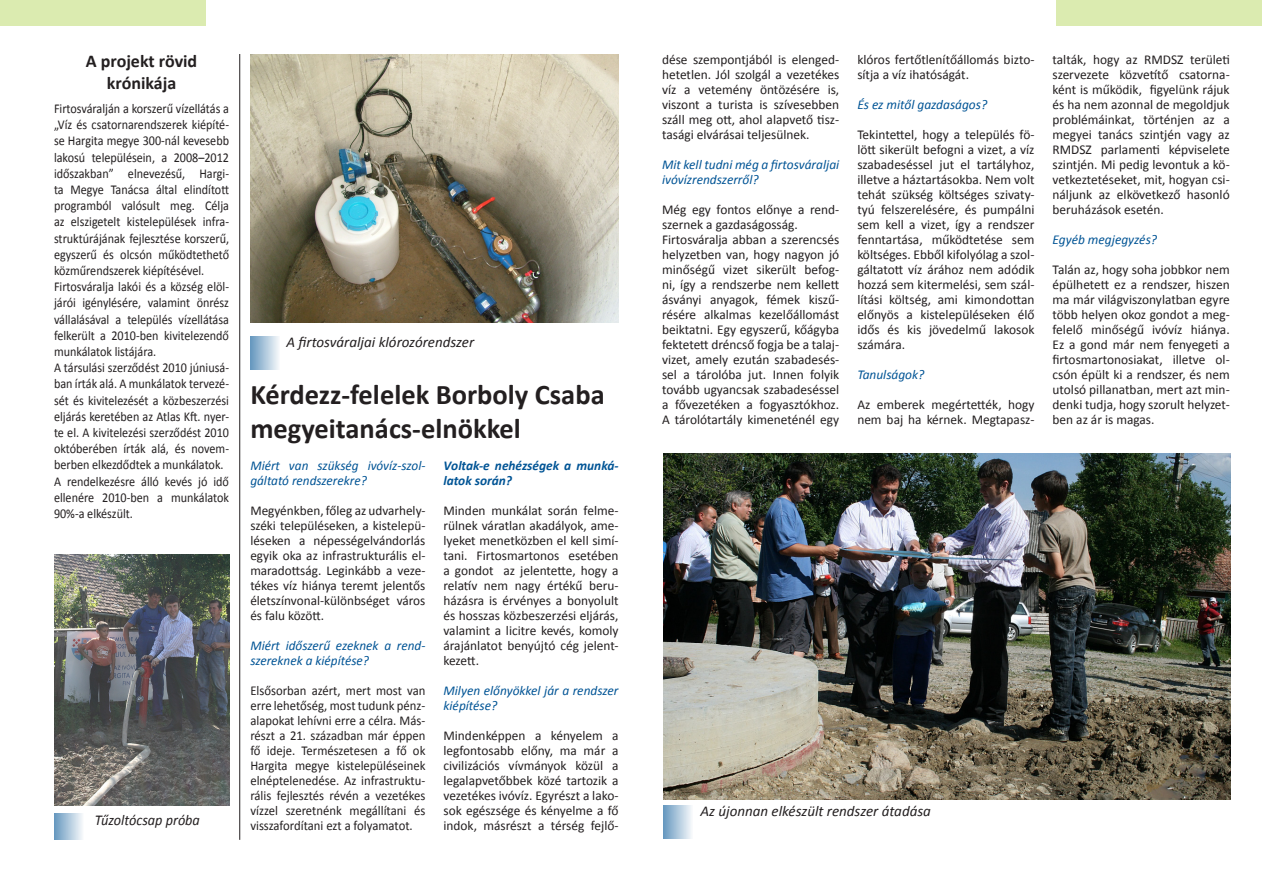
<style>
.page{position:relative;width:1263px;height:893px;background:#fff}
.page>*{position:absolute;margin:0;border:0;box-sizing:border-box;transform-origin:0 0}
.t1{font:700 28.5px "Calibri";color:#231f20}
.t2{font:700 18px "Calibri";color:#231f20}
.t3{font:italic 15px "Calibri";color:#231f20}
.t4{font:italic 15px "Calibri";color:#231f20;scale:.95 1}
.t5{font:13.5px/15px "Calibri";color:#231f20;text-align:justify}
.t6{font:13.5px/16.2px "Calibri";color:#231f20;text-align:justify;scale:.9 1}
.t7{font:13.5px/15px "Calibri";color:#231f20;text-align:justify;scale:.94 1}
.t8{font:italic 13.5px/15px "Calibri";color:#005495}
.t9{font:italic 700 13.5px/15px "Calibri";color:#005495}
</style>
<div class="page">
<div style="left:250px;top:336px;width:30px;height:34px;background:linear-gradient(to right,#6496be,#f3f7fa)"></div>
<div style="left:663px;top:805px;width:30px;height:34px;background:linear-gradient(to right,#6597bf,#f4f7fa)"></div>
<div style="left:54px;top:813px;width:30px;height:27px;background:linear-gradient(to right,#6698bf,#f5f8fa)"></div>
<img style="left:250px;top:54px;width:369px;height:269px">
<div style="left:0;top:0;width:206px;height:25px;background:#dbebb0"></div>
<div style="left:1056px;top:0;width:206px;height:25px;background:#dbebb0"></div>
<img style="left:54px;top:554px;width:175px;height:251px">
<img style="left:663px;top:453px;width:568px;height:347px">
<hr style="left:239px;top:54px;width:1px;height:786px;background:#231f20">
<p class="t2" style="left:86px;top:50px;width:113px">A projekt rövid</p>
<p class="t2" style="left:107px;top:72px;width:71px">krónikája</p>
<p class="t6" style="left:54px;top:100px;width:196px">Firtosváralján a korszerű vízellátás a „Víz és csatornarendszerek kiépíté&shy;se Hargita megye 300-nál kevesebb lakosú településein, a 2008–2012 időszakban” elnevezésű, Hargi&shy;ta Megye Tanácsa által elindított programból valósult meg. Célja az elszigetelt kistelepülések infra&shy;struktúrájának fejlesztése korszerű, egyszerű és olcsón működtethető közműrendszerek kiépítésével.</p>
<p class="t6" style="left:54px;top:278px;width:196px">Firtosváralja lakói és a község elöl&shy;járói igénylésére, valamint önrész vállalásával a település vízellátása felkerült a 2010-ben kivitelezendő munkálatok listájára.</p>
<p class="t6" style="left:54px;top:359px;width:196px">A társulási szerződést 2010 júniusá&shy;ban írták alá. A munkálatok tervezé&shy;sét és kivitelezését a közbeszerzési eljárás keretében az Atlas Kft. nyer&shy;te el. A kivitelezési szerződést 2010 októberében írták alá, és novem&shy;berben elkezdődtek a munkálatok.</p>
<p class="t6" style="left:54px;top:472px;width:196px">A rendelkezésre álló kevés jó idő ellenére 2010-ben a munkálatok 90%-a elkészült.</p>
<p class="t4" style="left:95px;top:810px;width:112px">Tűzoltócsap próba</p>
<p class="t3" style="left:286px;top:333px;width:189px">A firtosváraljai klórozórendszer</p>
<p class="t1" style="left:250px;top:377px;width:356px">Kérdezz-felelek Borboly Csaba</p>
<p class="t1" style="left:250px;top:411px;width:272px">megyeitanács-elnökkel</p>
<p class="t8" style="left:250px;top:457px;width:177px">Miért van szükség ivóvíz-szol&shy;gáltató rendszerekre?</p>
<p class="t5" style="left:250px;top:502px;width:177px">Megyénkben, főleg az udvarhely&shy;széki településeken, a kistelepü&shy;léseken a népességelvándorlás egyik oka az infrastrukturális el&shy;maradottság. Leginkább a veze&shy;tékes víz hiánya teremt jelentős életszínvonal-különbséget város és falu között.</p>
<p class="t8" style="left:250px;top:637px;width:177px">Miért időszerű ezeknek a rend&shy;szereknek a kiépítése?</p>
<p class="t7" style="left:250px;top:682px;width:188px">Elsősorban azért, mert most van erre lehetőség, most tudunk pénz&shy;alapokat lehívni erre a célra. Más&shy;részt a 21. században már éppen fő ideje. Természetesen a fő ok Hargita megye kistelepüléseinek elnéptelenedése. Az infrastruktu&shy;rális fejlesztés révén a vezetékes vízzel szeretnénk megállítani és visszafordítani ezt a folyamatot.</p>
<p class="t9" style="left:443px;top:457px;width:177px">Voltak-e nehézségek a munká&shy;latok során?</p>
<p class="t5" style="left:443px;top:502px;width:177px">Minden munkálat során felme&shy;rülnek váratlan akadályok, ame&shy;lyeket menetközben el kell simí&shy;tani. Firtosmartonos esetében a gondot az jelentette, hogy a relatív nem nagy értékű beru&shy;házásra is érvényes a bonyolult és hosszas közbeszerzési eljárás, valamint a licitre kevés, komoly árajánlatot benyújtó cég jelent&shy;kezett.</p>
<p class="t8" style="left:443px;top:682px;width:177px">Milyen előnyökkel jár a rendszer kiépítése?</p>
<p class="t5" style="left:443px;top:727px;width:177px">Mindenképpen a kényelem a legfontosabb előny, ma már a civilizációs vívmányok közül a legalapvetőbbek közé tartozik a vezetékes ivóvíz. Egyrészt a lako&shy;sok egészsége és kényelme a fő indok, másrészt a térség fejlő-</p>
<p class="t5" style="left:662px;top:51px;width:179px">dése szempontjából is elenged&shy;hetetlen. Jól szolgál a vezetékes víz a vetemény öntözésére is, viszont a turista is szívesebben száll meg ott, ahol alapvető tisz&shy;tasági elvárásai teljesülnek.</p>
<p class="t8" style="left:662px;top:156px;width:179px">Mit kell tudni még a firtosváraljai ivóvízrendszerről?</p>
<p class="t5" style="left:662px;top:201px;width:179px;text-align:left">Még egy fontos előnye a rend&shy;szernek a gazdaságosság.<br>Firtosváralja abban a szerencsés helyzetben van, hogy nagyon jó minőségű vizet sikerült befog&shy;ni, így a rendszerbe nem kellett ásványi anyagok, fémek kiszű&shy;résére alkalmas kezelőállomást beiktatni. Egy egyszerű, kőágyba fektetett dréncső fogja be a talaj&shy;vizet, amely ezután szabadesés&shy;sel a tárolóba jut. Innen folyik tovább ugyancsak szabadeséssel a fővezetéken a fogyasztókhoz.<br>A tárolótartály kimeneténél egy</p>
<p class="t5" style="left:857px;top:51px;width:179px">klóros fertőtlenítőállomás bizto&shy;sítja a víz ihatóságát.</p>
<p class="t8" style="left:857px;top:96px;width:131px">És ez mitől gazdaságos?</p>
<p class="t5" style="left:857px;top:126px;width:179px">Tekintettel, hogy a település fö&shy;lött sikerült befogni a vizet, a víz szabadeséssel jut el tartályhoz, illetve a háztartásokba. Nem volt tehát szükség költséges szivat - tyú felszerelésére, és pumpálni sem kell a vizet, így a rendszer fenntartása, működtetése sem költséges. Ebből kifolyólag a szol&shy;gáltatott víz árához nem adódik hozzá sem kitermelési, sem szál&shy;lítási költség, ami kimondottan előnyös a kistelepüléseken élő idős és kis jövedelmű lakosok számára.</p>
<p class="t8" style="left:857px;top:366px;width:69px">Tanulságok?</p>
<p class="t5" style="left:857px;top:396px;width:179px">Az emberek megértették, hogy nem baj ha kérnek. Megtapasz-</p>
<p class="t5" style="left:1052px;top:51px;width:179px">talták, hogy az RMDSZ területi szervezete közvetítő csatorna&shy;ként is működik, figyelünk rájuk és ha nem azonnal de megoldjuk problémáinkat, történjen az a megyei tanács szintjén vagy az RMDSZ parlamenti képviselete szintjén. Mi pedig levontuk a kö&shy;vetkeztetéseket, mit, hogyan csi&shy;náljunk az elkövetkező hasonló beruházások esetén.</p>
<p class="t8" style="left:1052px;top:231px;width:106px">Egyéb megjegyzés?</p>
<p class="t5" style="left:1052px;top:261px;width:179px">Talán az, hogy soha jobbkor nem épülhetett ez a rendszer, hiszen ma már világviszonylatban egyre több helyen okoz gondot a meg&shy;felelő minőségű ivóvíz hiánya.<br>Ez a gond már nem fenyegeti a firtosmartonosiakat, illetve ol&shy;csón épült ki a rendszer, és nem utolsó pillanatban, mert azt min&shy;denki tudja, hogy szorult helyzet&shy;ben az ár is magas.</p>
<p class="t3" style="left:700px;top:802px;width:232px">Az újonnan elkészült rendszer átadása</p>
</div>
